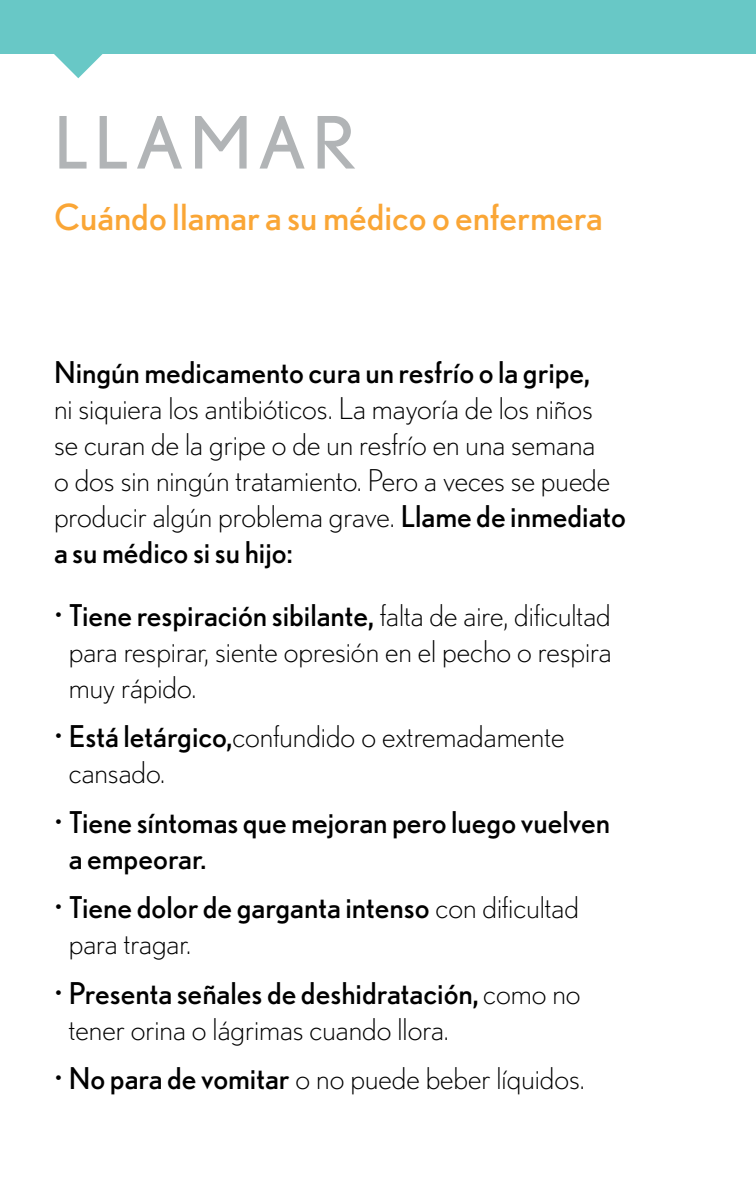
<style>
.page{position:relative;width:756px;height:1188px;background:#fff}
.page>*{position:absolute;margin:0;border:0;box-sizing:border-box;transform-origin:0 0}
.t1{font:72px "Nobel";letter-spacing:.08em;color:#b1b4b6}
.t2{font:36px "Nobel";color:#faa636}
.t3{font:300 30px/36px "Nobel";color:#000}
.t4{font:30px/36px "Nobel";color:#000}
.s1{font-weight:400}
.s2{font-weight:300}
</style>
<div class="page">
<div style="left:0;top:0;width:756px;height:54px;background:#68c8c6"></div>
<svg style="left:54px;top:30px;width:49px;height:48px"></svg>
<h1 class="t1" style="left:54px;top:101px;width:304px">LLAMAR</h1>
<p class="t2" style="left:54px;top:196px;width:550px">Cuándo llamar a su médico o enfermera</p>
<p class="t4" style="left:54px;top:354px;width:538px">Ningún medicamento cura un resfrío o la gripe,</p>
<p class="t3" style="left:54px;top:390px;width:574px">ni siquiera los antibióticos. La mayoría de los niños<br>se curan de la gripe o de un resfrío en una semana<br>o dos sin ningún tratamiento. Pero a veces se puede producir algún problema grave. <span class="s1">Llame de inmediato a su médico si su hijo:</span></p>
<p class="t3" style="left:69px;top:597px;width:544px;text-align:justify;text-indent:-15px">• <span class="s1">Tiene respiración sibilante,</span> falta de aire, dificultad para respirar, siente opresión en el pecho o respira muy rápido.</p>
<p class="t3" style="left:69px;top:718px;width:497px;text-indent:-15px">• <span class="s1">Está letárgico,</span>confundido o extremadamente cansado.</p>
<p class="t4" style="left:69px;top:804px;width:543px;text-indent:-15px"><span class="s2">•</span> Tiene síntomas que mejoran pero luego vuelven a empeorar.</p>
<p class="t4" style="left:69px;top:889px;width:512px;text-indent:-15px"><span class="s2">•</span> Tiene dolor de garganta intenso <span class="s2">con dificultad para tragar.</span></p>
<p class="t3" style="left:69px;top:975px;width:513px;text-indent:-15px">• <span class="s1">Presenta señales de deshidratación,</span> como no tener orina o lágrimas cuando llora.</p>
<p class="t3" style="left:54px;top:1060px;width:532px">• <span class="s1">No para de vomitar</span> o no puede beber líquidos.</p>
</div>
